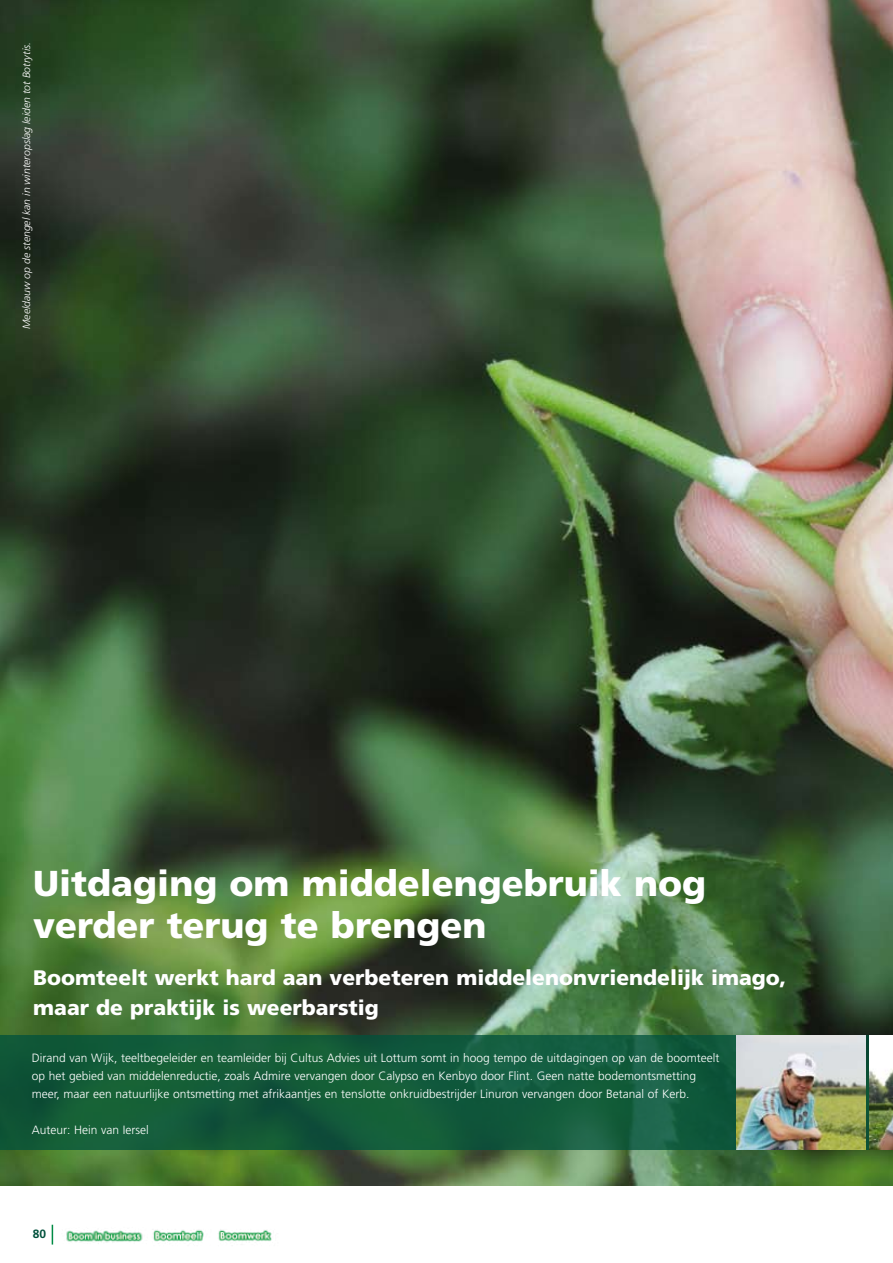
<style>
.page{position:relative;width:893px;height:1263px;background:#fff}
.page>*{position:absolute;margin:0;border:0;box-sizing:border-box;transform-origin:0 0}
.t1{font:900 36px/42px "Frutiger";color:#fff}
.t2{font:900 21px/30px "Frutiger";color:#fff}
.t3{font:300 12px/18px "Frutiger";color:#fff}
.t4{font:700 12px "Frutiger";color:#00513c}
.t5{font:italic 300 10.5px "Frutiger";color:#fff}
</style>
<div class="page">
<svg style="left:52px;top:1225px;width:1px;height:19px"></svg>
<img style="left:66px;top:1230px;width:77px;height:13px">
<img style="left:153px;top:1230px;width:51px;height:12px">
<img style="left:218px;top:1229px;width:54px;height:12px">
<img style="left:0;top:0;width:893px;height:1185px">
<svg style="left:0;top:1035px;width:893px;height:115px;background:#135b3b"></svg>
<img style="left:736px;top:1036px;width:129px;height:114px">
<img style="left:869px;top:1036px;width:24px;height:114px">
<p class="t5" style="left:20px;top:329px;width:288px;rotate:-90deg">Meeldauw op de stengel kan in winteropslag leiden tot Botrytis.</p>
<h1 class="t1" style="left:33px;top:862px;width:674px">Uitdaging om middelengebruik nog verder terug te brengen</h1>
<h2 class="t2" style="left:33px;top:962px;width:755px">Boomteelt werkt hard aan verbeteren middelenonvriendelijk imago, maar de praktijk is weerbarstig</h2>
<p class="t3" style="left:32px;top:1049px;width:689px">Dirand van Wijk, teeltbegeleider en teamleider bij Cultus Advies uit Lottum somt in hoog tempo de uitdagingen op van de boomteelt op het gebied van middelenreductie, zoals Admire vervangen door Calypso en Kenbyo door Flint. Geen natte bodemontsmetting meer, maar een natuurlijke ontsmetting met afrikaantjes en tenslotte onkruidbestrijder Linuron vervangen door Betanal of Kerb.</p>
<p class="t3" style="left:32px;top:1121px;width:119px">Auteur: Hein van Iersel</p>
<p class="t4" style="left:33px;top:1227px;width:15px">80</p>
</div>
